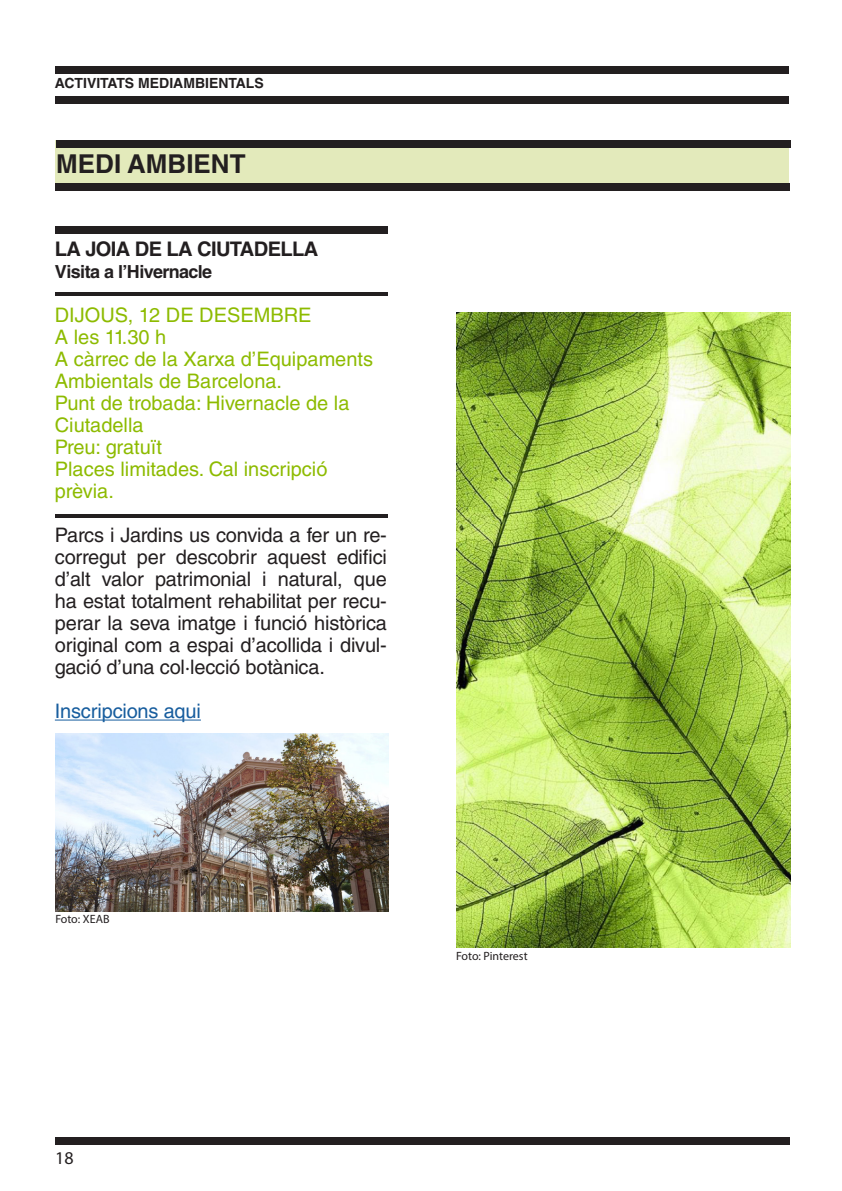
<style>
.page{position:relative;width:842px;height:1191px;background:#fff}
.page>*{position:absolute;margin:0;border:0;box-sizing:border-box;transform-origin:0 0}
.t1{font:700 26px "Helvetica LT Std";color:#231f20}
.t2{font:700 20.2px "Helvetica LT Std";letter-spacing:-.03em;color:#231f20}
.t3{font:20px/22px "Helvetica LT Std";letter-spacing:-.01em;color:#231f20;text-align:justify}
.t4{font:20px/22px "Helvetica LT Std";color:#8dbb00}
.t5{font:20px "Helvetica LT Std";letter-spacing:-.01em;color:#175d9e}
.t6{font:700 18px "Helvetica LT Std";letter-spacing:-.03em;color:#231f20}
.t7{font:18px "Myriad Pro";color:#231f20}
.t8{font:700 14px "Helvetica LT Std";color:#231f20}
.t9{font:12px "Myriad Pro";color:#231f20}
</style>
<div class="page">
<div style="left:55px;top:1137px;width:734px;height:7px;background:#231f20"></div>
<div style="left:55px;top:67px;width:734px;height:7px;background:#231f20"></div>
<div style="left:55px;top:97px;width:734px;height:7px;background:#231f20"></div>
<div style="left:55px;top:141px;width:733px;height:43px;background:#e3eabb"></div>
<div style="left:56px;top:141px;width:734px;height:7px;background:#231f20"></div>
<div style="left:55px;top:183px;width:734px;height:7px;background:#231f20"></div>
<hr style="left:55px;top:719px;width:146px;height:1px;background:#175d9e">
<div style="left:55px;top:227px;width:332px;height:7px;background:#231f20"></div>
<hr style="left:55px;top:292px;width:332px;height:4px;background:#231f20">
<hr style="left:55px;top:514px;width:332px;height:3px;background:#231f20">
<img style="left:55px;top:733px;width:334px;height:178px">
<img style="left:456px;top:312px;width:334px;height:635px">
<p class="t8" style="left:55px;top:75px;width:210px">ACTIVITATS MEDIAMBIENTALS</p>
<p class="t1" style="left:56px;top:148px;width:191px">MEDI AMBIENT</p>
<p class="t2" style="left:55px;top:236px;width:265px">LA JOIA DE LA CIUTADELLA</p>
<p class="t6" style="left:55px;top:260px;width:159px">Visita a l’Hivernacle</p>
<p class="t4" style="left:55px;top:304px;width:258px">DIJOUS, 12 DE DESEMBRE</p>
<p class="t4" style="left:55px;top:326px;width:113px">A les 11.30 h</p>
<p class="t4" style="left:55px;top:348px;width:320px">A càrrec de la Xarxa d’Equipaments<br>Ambientals de Barcelona.</p>
<p class="t4" style="left:55px;top:392px;width:296px">Punt de trobada: Hivernacle de la<br>Ciutadella</p>
<p class="t4" style="left:55px;top:436px;width:109px">Preu: gratuït</p>
<p class="t4" style="left:55px;top:458px;width:274px">Places limitades. Cal inscripció prèvia.</p>
<p class="t3" style="left:55px;top:524px;width:334px">Parcs i Jardins us convida a fer un re&shy;corregut per descobrir aquest edifici d’alt valor patrimonial i natural, que ha estat totalment rehabilitat per recu&shy;perar la seva imatge i funció històrica original com a espai d’acollida i divul&shy;gació d’una col·lecció botànica.</p>
<p class="t5" style="left:55px;top:699px;width:148px">Inscripcions aqui</p>
<p class="t9" style="left:55px;top:911px;width:56px">Foto: XEAB</p>
<p class="t7" style="left:55px;top:1146px;width:20px">18</p>
<p class="t9" style="left:456px;top:949px;width:73px">Foto: Pinterest</p>
</div>
